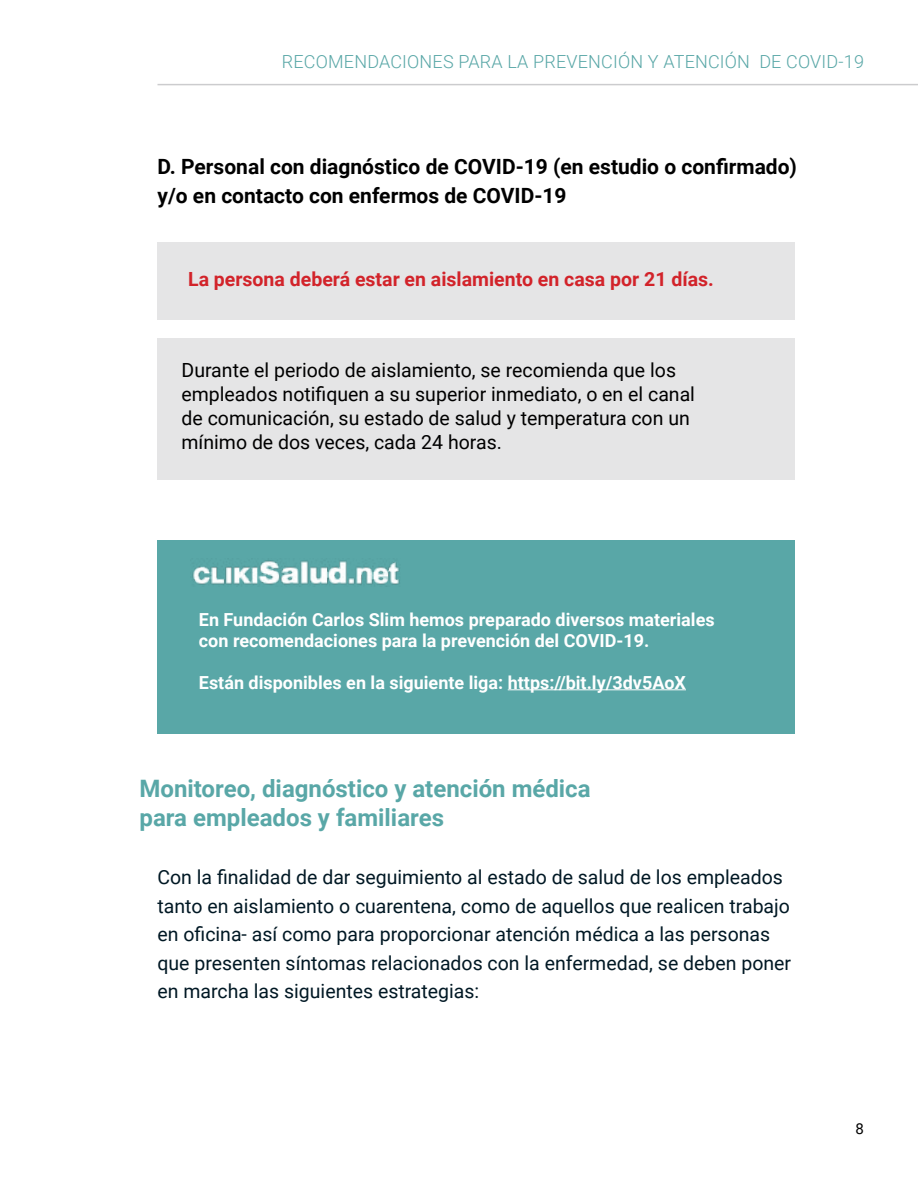
<style>
.page{position:relative;width:918px;height:1188px;background:#fff}
.page>*{position:absolute;margin:0;border:0;box-sizing:border-box;transform-origin:0 0}
.t1{font:700 24px/28.5px "Roboto";color:#59a7a7}
.t2{font:700 21px/28.5px "Roboto";color:#000}
.t3{font:19.5px/28.5px "Roboto";color:#001824}
.t4{font:19.5px/24px "Roboto";color:#000}
.t5{font:700 19.5px "Roboto";color:#d2232a}
.t6{font:700 18px/21px "Roboto";color:#fff}
.t7{font:300 18px "Roboto";letter-spacing:.01em;color:#59a7a7}
.t8{font:15px "Roboto";color:#000}
</style>
<div class="page">
<hr style="left:158px;top:84px;width:760px;height:1px;background:#ccccce">
<div style="left:158px;top:242px;width:637px;height:78px;background:#e5e5e6"></div>
<div style="left:158px;top:339px;width:637px;height:141px;background:#e5e5e6"></div>
<div style="left:158px;top:540px;width:637px;height:194px;background:#59a7a7"></div>
<hr style="left:508px;top:689px;width:178px;height:1px;background:#fff">
<img style="left:192px;top:560px;width:208px;height:25px">
<p class="t7" style="left:282px;top:48px;width:584px">RECOMENDACIONES PARA LA PREVENCIÓN Y ATENCIÓN DE COVID-19</p>
<p class="t2" style="left:158px;top:152px;width:641px">D. Personal con diagnóstico de COVID-19 (en estudio o confirmado) y/o en contacto con enfermos de COVID-19</p>
<p class="t5" style="left:188px;top:265px;width:527px">La persona deberá estar en aislamiento en casa por 21 días.</p>
<p class="t4" style="left:182px;top:358px;width:515px">Durante el periodo de aislamiento, se recomienda que los empleados notifiquen a su superior inmediato, o en el canal de comunicación, su estado de salud y temperatura con un mínimo de dos veces, cada 24 horas.</p>
<p class="t6" style="left:199px;top:608px;width:517px">En Fundación Carlos Slim hemos preparado diversos materiales con recomendaciones para la prevención del COVID-19.</p>
<p class="t6" style="left:199px;top:671px;width:489px">Están disponibles en la siguiente liga: https://bit.ly/3dv5AoX</p>
<p class="t1" style="left:140px;top:774px;width:453px">Monitoreo, diagnóstico y atención médica para empleados y familiares</p>
<p class="t3" style="left:158px;top:862px;width:635px">Con la finalidad de dar seguimiento al estado de salud de los empleados tanto en aislamiento o cuarentena, como de aquellos que realicen trabajo en oficina- así como para proporcionar atención médica a las personas que presenten síntomas relacionados con la enfermedad, se deben poner en marcha las siguientes estrategias:</p>
<p class="t8" style="left:856px;top:1119px;width:10px">8</p>
</div>
